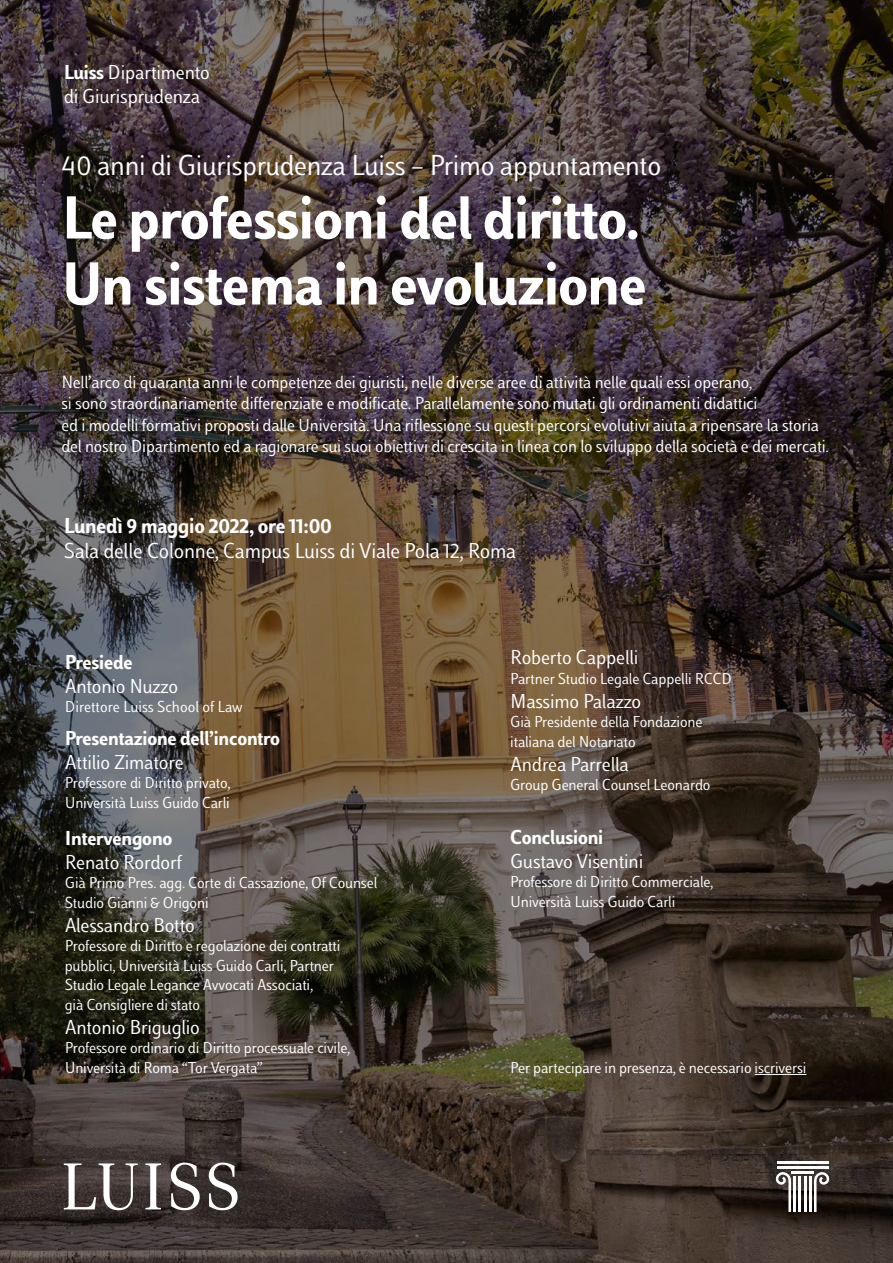
<style>
.page{position:relative;width:893px;height:1263px;background:#fff}
.page>*{position:absolute;margin:0;border:0;box-sizing:border-box;transform-origin:0 0}
.t1{font:700 63px/66px "Luiss Sans";letter-spacing:-.01em;color:#fff}
.t2{font:30px "Luiss Sans";letter-spacing:-.01em;color:#fff}
.t3{font:22.5px "Luiss Sans";letter-spacing:-.01em;color:#fff}
.t4{font:700 22.5px "Luiss Sans";letter-spacing:-.01em;color:#fff}
.t5{font:21px/24px "Luiss Sans";letter-spacing:-.01em;color:#fff}
.t6{font:700 21px "Luiss Sans";letter-spacing:-.01em;color:#fff}
.t7{font:18.3px/21.3px "Luiss Sans";letter-spacing:-.01em;color:#fff}
.t8{font:16.5px/19.5px "Luiss Sans";letter-spacing:-.01em;color:#fff}
.s1{font-weight:700}
</style>
<div class="page">
<img style="left:0;top:0;width:893px;height:1263px">
<hr style="left:755px;top:1074px;width:51px;height:1px;background:#fff">
<svg style="left:64px;top:1163px;width:74px;height:47px"></svg>
<svg style="left:145px;top:1163px;width:16px;height:46px"></svg>
<svg style="left:171px;top:1162px;width:29px;height:48px"></svg>
<svg style="left:209px;top:1162px;width:29px;height:48px"></svg>
<hr style="left:777px;top:1161px;width:51px;height:2px;background:#fff">
<hr style="left:777px;top:1166px;width:51px;height:2px;background:#fff">
<hr style="left:791px;top:1171px;width:23px;height:3px;background:#fff">
<hr style="left:794px;top:1176px;width:2px;height:36px;background:#fff">
<hr style="left:799px;top:1176px;width:2px;height:36px;background:#fff">
<hr style="left:804px;top:1176px;width:2px;height:36px;background:#fff">
<hr style="left:809px;top:1176px;width:2px;height:36px;background:#fff">
<svg style="left:776px;top:1172px;width:15px;height:40px"></svg>
<svg style="left:814px;top:1172px;width:15px;height:40px"></svg>
<p class="t5" style="left:64px;top:60px;width:148px"><span class="s1">Luiss</span> Dipartimento di Giurisprudenza</p>
<h2 class="t2" style="left:61px;top:149px;width:601px">40 anni di Giurisprudenza Luiss – Primo appuntamento</h2>
<h1 class="t1" style="left:61px;top:183px;width:587px">Le professioni del diritto.<br>Un sistema in evoluzione</h1>
<p class="t7" style="left:61px;top:371px;width:769px">Nell’arco di quaranta anni le competenze dei giuristi, nelle diverse aree di attività nelle quali essi operano,<br>si sono straordinariamente differenziate e modificate. Parallelamente sono mutati gli ordinamenti didattici<br>ed i modelli formativi proposti dalle Università. Una riflessione su questi percorsi evolutivi aiuta a ripensare la storia del nostro Dipartimento ed a ragionare sui suoi obiettivi di crescita in linea con lo sviluppo della società e dei mercati.</p>
<h3 class="t4" style="left:64px;top:512px;width:270px">Lunedì 9 maggio 2022, ore 11:00</h3>
<h3 class="t3" style="left:64px;top:538px;width:454px">Sala delle Colonne, Campus Luiss di Viale Pola 12, Roma</h3>
<p class="t6" style="left:65px;top:649px;width:69px">Presiede</p>
<p class="t5" style="left:65px;top:674px;width:115px">Antonio Nuzzo</p>
<p class="t8" style="left:65px;top:697px;width:179px">Direttore Luiss School of Law</p>
<p class="t6" style="left:65px;top:725px;width:217px">Presentazione dell’incontro</p>
<p class="t5" style="left:65px;top:750px;width:120px">Attilio Zimatore</p>
<p class="t8" style="left:65px;top:773px;width:167px">Professore di Diritto privato,<br>Università Luiss Guido Carli</p>
<p class="t6" style="left:65px;top:825px;width:109px">Intervengono</p>
<p class="t5" style="left:65px;top:850px;width:119px">Renato Rordorf</p>
<p class="t8" style="left:65px;top:873px;width:314px">Già Primo Pres. agg. Corte di Cassazione, Of Counsel<br>Studio Gianni &amp; Origoni</p>
<p class="t5" style="left:65px;top:913px;width:132px">Alessandro Botto</p>
<p class="t8" style="left:65px;top:936px;width:277px">Professore di Diritto e regolazione dei contratti pubblici, Università Luiss Guido Carli, Partner Studio Legale Legance Avvocati Associati,<br>già Consigliere di stato</p>
<p class="t5" style="left:65px;top:1015px;width:137px">Antonio Briguglio</p>
<p class="t8" style="left:65px;top:1038px;width:287px">Professore ordinario di Diritto processuale civile,<br>Università di Roma “Tor Vergata”</p>
<p class="t5" style="left:510px;top:645px;width:130px">Roberto Cappelli</p>
<p class="t8" style="left:510px;top:668px;width:223px">Partner Studio Legale Cappelli RCCD</p>
<p class="t5" style="left:510px;top:689px;width:133px">Massimo Palazzo</p>
<p class="t8" style="left:510px;top:712px;width:194px">Già Presidente della Fondazione italiana del Notariato</p>
<p class="t5" style="left:510px;top:752px;width:120px">Andrea Parrella</p>
<p class="t8" style="left:510px;top:775px;width:202px">Group General Counsel Leonardo</p>
<p class="t6" style="left:510px;top:824px;width:95px">Conclusioni</p>
<p class="t5" style="left:510px;top:849px;width:134px">Gustavo Visentini</p>
<p class="t8" style="left:510px;top:872px;width:204px">Professore di Diritto Commerciale,<br>Università Luiss Guido Carli</p>
<p class="t8" style="left:510px;top:1058px;width:298px">Per partecipare in presenza, è necessario iscriversi</p>
</div>
